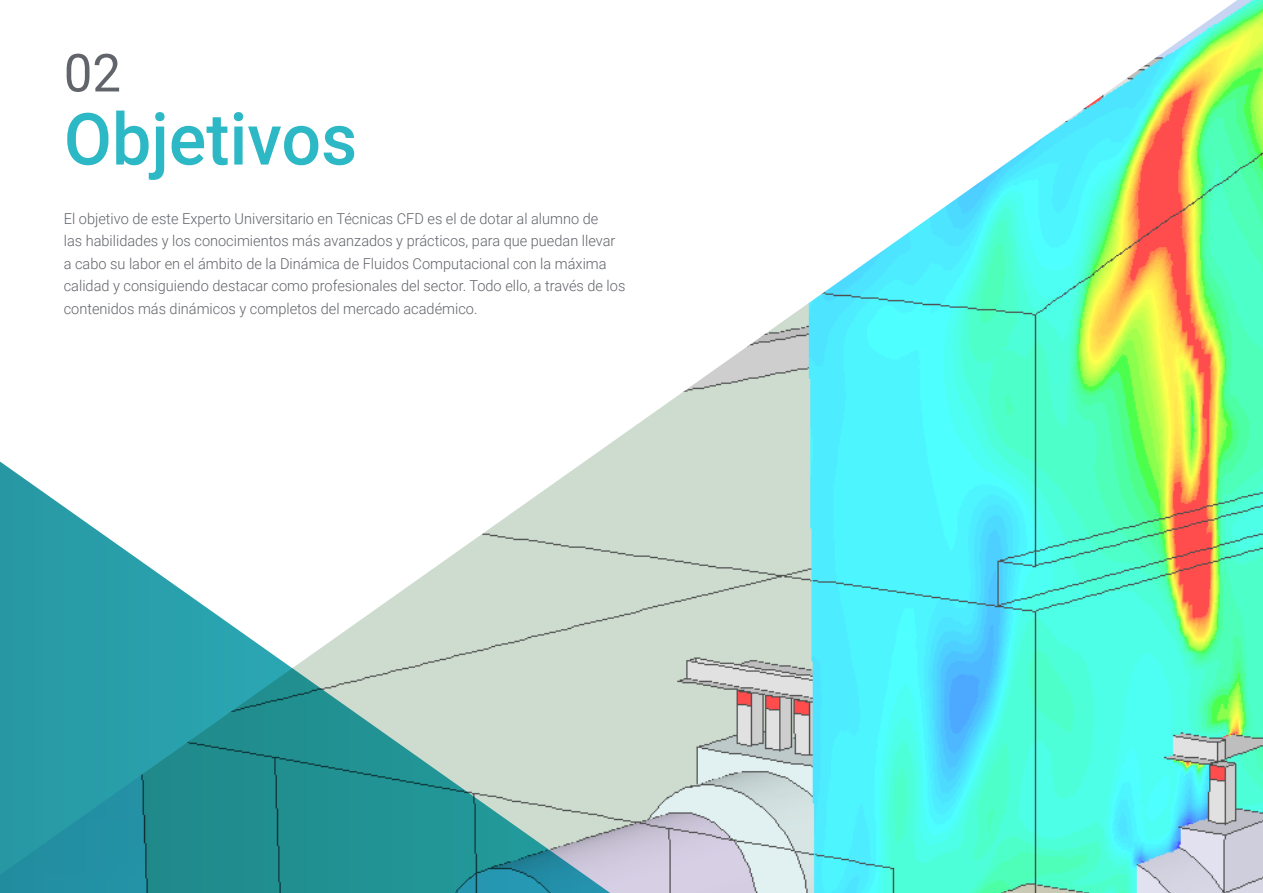
<style>
.page{position:relative;width:1263px;height:893px;background:#fff}
.page>*{position:absolute;margin:0;border:0;box-sizing:border-box;transform-origin:0 0}
.t1{font:500 72px "Roboto";color:#2db8c5}
.t2{font:52.5px "Roboto";color:#61646a}
.t3{font:300 15px/22.5px "Roboto";color:#61646a}
</style>
<div class="page">
<img style="left:607px;top:0;width:656px;height:893px">
<svg style="left:0;top:446px;width:640px;height:447px"></svg>
<h2 class="t2" style="left:64px;top:36px;width:59px">02</h2>
<h1 class="t1" style="left:64px;top:89px;width:295px">Objetivos</h1>
<p class="t3" style="left:64px;top:207px;width:563px">El objetivo de este Experto Universitario en Técnicas CFD es el de dotar al alumno de<br>las habilidades y los conocimientos más avanzados y prácticos, para que puedan llevar a cabo su labor en el ámbito de la Dinámica de Fluidos Computacional con la máxima calidad y consiguiendo destacar como profesionales del sector. Todo ello, a través de los contenidos más dinámicos y completos del mercado académico.</p>
</div>
